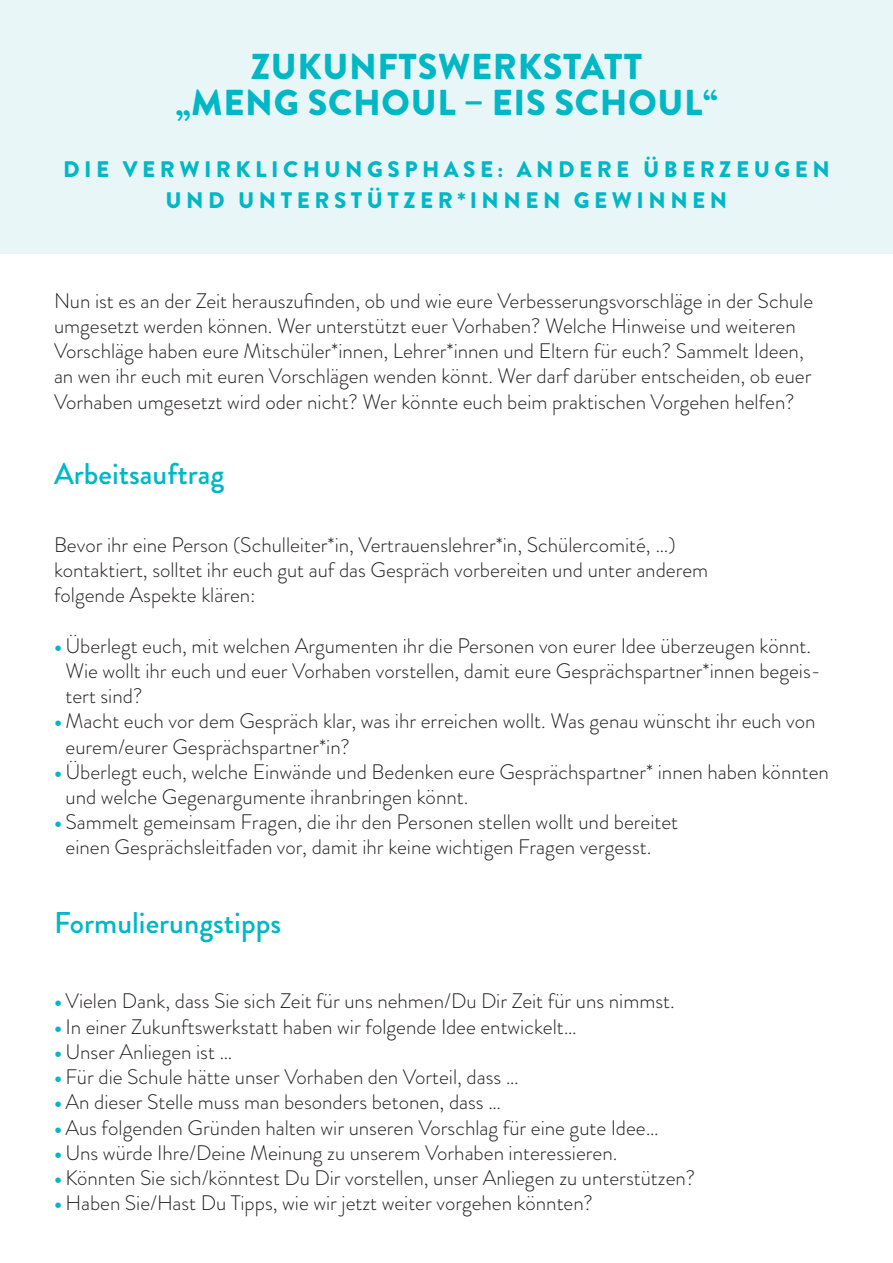
<style>
.page{position:relative;width:893px;height:1263px;background:#fff}
.page>*{position:absolute;margin:0;border:0;box-sizing:border-box;transform-origin:0 0}
.t1{font:900 36px/36px "Brandon Grotesque";letter-spacing:.02em;color:#00b7c5;text-align:center}
.Intertitre{font:500 30px "Brandon Grotesque";color:#00b7c5}
.t2{font:900 22.5px/30.9px "Brandon Grotesque";letter-spacing:.2em;color:#00b7c5;text-align:center}
.fließtext_f{font:300 21px/25.2px "Brandon Grotesque";color:#231f20}
.s1{font-weight:700;color:#00b7c5}
</style>
<div class="page">
<div style="left:0;top:0;width:893px;height:253px;background:#e9f6f8"></div>
<p class="t1" style="left:175px;top:49px;width:544px">ZUKUNFTSWERKSTATT<br>„MENG SCHOUL – EIS SCHOUL“</p>
<p class="t2" style="left:63px;top:154px;width:768px">DIE VERWIRKLICHUNGSPHASE: ANDERE ÜBERZEUGEN<br>UND UNTERSTÜTZER*INNEN GEWINNEN</p>
<p class="fließtext_f" style="left:54px;top:288px;width:761px">Nun ist es an der Zeit herauszufinden, ob und wie eure Verbesserungsvorschläge in der Schule umgesetzt werden können. Wer unterstützt euer Vorhaben? Welche Hinweise und weiteren Vorschläge haben eure Mitschüler*innen, Lehrer*innen und Eltern für euch? Sammelt Ideen, an wen ihr euch mit euren Vorschlägen wenden könnt. Wer darf darüber entscheiden, ob euer Vorhaben umgesetzt wird oder nicht? Wer könnte euch beim praktischen Vorgehen helfen?</p>
<p class="Intertitre" style="left:54px;top:453px;width:172px">Arbeitsauftrag</p>
<p class="fließtext_f" style="left:54px;top:532px;width:656px">Bevor ihr eine Person (Schulleiter*in, Vertrauenslehrer*in, Schülercomité, …) kontaktiert, solltet ihr euch gut auf das Gespräch vorbereiten und unter anderem folgende Aspekte klären:</p>
<p class="fließtext_f" style="left:66px;top:633px;width:757px;text-indent:-12px"><span class="s1">•</span> Überlegt euch, mit welchen Argumenten ihr die Personen von eurer Idee überzeugen könnt.<br>Wie wollt ihr euch und euer Vorhaben vorstellen, damit eure Gesprächspartner*innen begeis&shy;tert sind?</p>
<p class="fließtext_f" style="left:66px;top:709px;width:751px;text-indent:-12px"><span class="s1">•</span> Macht euch vor dem Gespräch klar, was ihr erreichen wollt. Was genau wünscht ihr euch von eurem/eurer Gesprächspartner*in?</p>
<p class="fließtext_f" style="left:66px;top:759px;width:765px;text-indent:-12px"><span class="s1">•</span> Überlegt euch, welche Einwände und Bedenken eure Gesprächspartner* innen haben könnten und welche Gegenargumente ihranbringen könnt.</p>
<p class="fließtext_f" style="left:66px;top:809px;width:614px;text-indent:-12px"><span class="s1">•</span> Sammelt gemeinsam Fragen, die ihr den Personen stellen wollt und bereitet einen Gesprächsleitfaden vor, damit ihr keine wichtigen Fragen vergesst.</p>
<p class="Intertitre" style="left:54px;top:902px;width:229px">Formulierungstipps</p>
<p class="fließtext_f" style="left:54px;top:989px;width:622px"><span class="s1">•</span> Vielen Dank, dass Sie sich Zeit für uns nehmen/Du Dir Zeit für uns nimmst.</p>
<p class="fließtext_f" style="left:54px;top:1014px;width:524px"><span class="s1">•</span> In einer Zukunftswerkstatt haben wir folgende Idee entwickelt…</p>
<p class="fließtext_f" style="left:54px;top:1039px;width:180px"><span class="s1">•</span> Unser Anliegen ist …</p>
<p class="fließtext_f" style="left:54px;top:1064px;width:466px"><span class="s1">•</span> Für die Schule hätte unser Vorhaben den Vorteil, dass …</p>
<p class="fließtext_f" style="left:54px;top:1089px;width:449px"><span class="s1">•</span> An dieser Stelle muss man besonders betonen, dass …</p>
<p class="fließtext_f" style="left:54px;top:1115px;width:606px"><span class="s1">•</span> Aus folgenden Gründen halten wir unseren Vorschlag für eine gute Idee…</p>
<p class="fließtext_f" style="left:54px;top:1140px;width:565px"><span class="s1">•</span> Uns würde Ihre/Deine Meinung zu unserem Vorhaben interessieren.</p>
<p class="fließtext_f" style="left:54px;top:1165px;width:643px"><span class="s1">•</span> Könnten Sie sich/könntest Du Dir vorstellen, unser Anliegen zu unterstützen?</p>
<p class="fließtext_f" style="left:54px;top:1190px;width:541px"><span class="s1">•</span> Haben Sie/Hast Du Tipps, wie wir jetzt weiter vorgehen könnten?</p>
</div>
